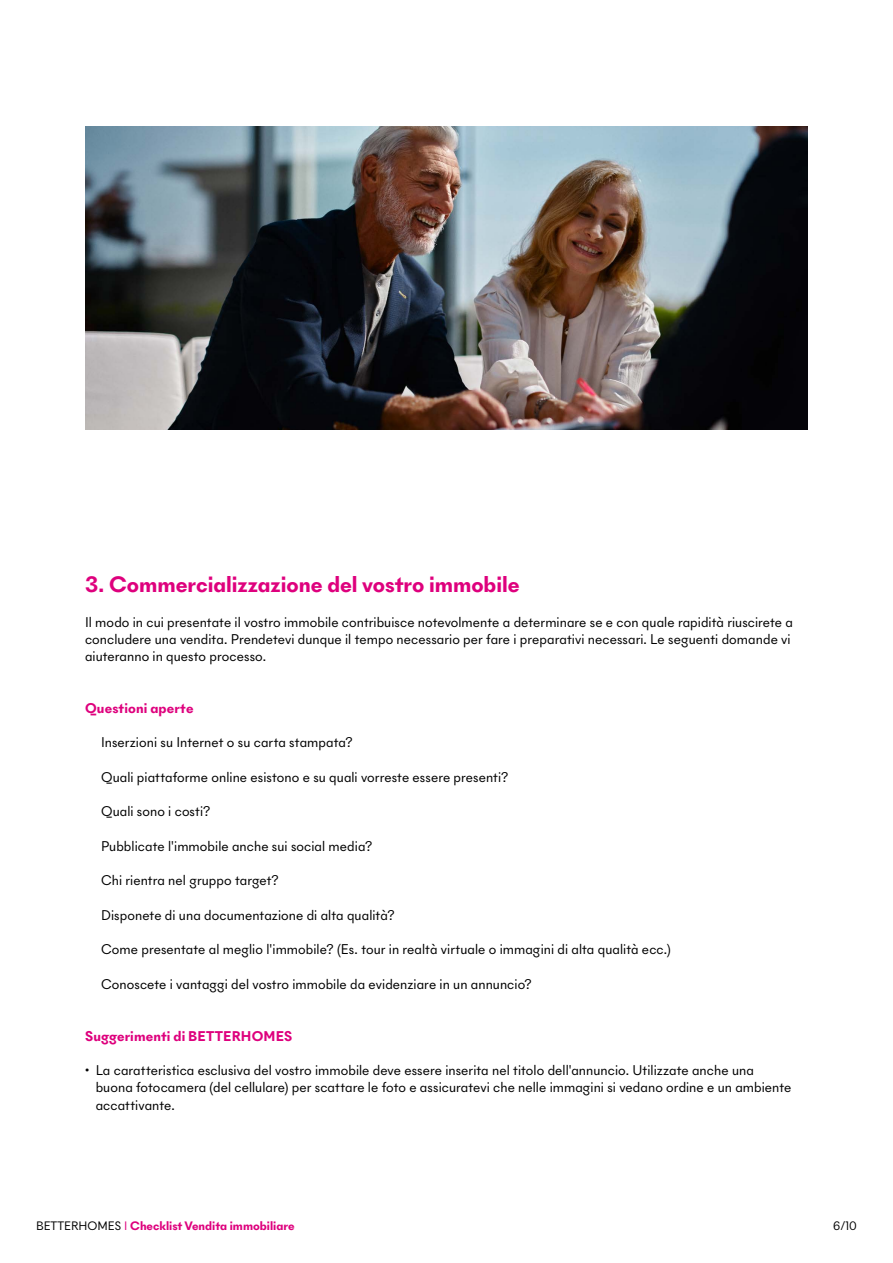
<style>
.page{position:relative;width:893px;height:1263px;background:#fff}
.page>*{position:absolute;margin:0;border:0;box-sizing:border-box;transform-origin:0 0}
.t1{font:700 22.5px "New Panam Skyline";color:#de007d}
.t2{font:14.25px/17.2px "New Panam Skyline";letter-spacing:.005em;color:#000}
.t3{font:700 14.25px "New Panam Skyline";letter-spacing:.01em;color:#de007d}
.t4{font:700 12.3px "New Panam Skyline";color:#de007d}
.t5{font:12.3px "New Panam Skyline";color:#000}
.s1{font-weight:400;color:#000}
.s2{font-weight:400}
</style>
<div class="page">
<img style="left:85px;top:126px;width:723px;height:304px">
<h1 class="t1" style="left:85px;top:570px;width:436px">3. Commercializzazione del vostro immobile</h1>
<p class="t2" style="left:85px;top:613px;width:709px">Il modo in cui presentate il vostro immobile contribuisce notevolmente a determinare se e con quale rapidità riuscirete a concludere una vendita. Prendetevi dunque il tempo necessario per fare i preparativi necessari. Le seguenti domande vi aiuteranno in questo processo.</p>
<p class="t3" style="left:85px;top:699px;width:110px">Questioni aperte</p>
<p class="t2" style="left:101px;top:734px;width:253px">Inserzioni su Internet o su carta stampata?</p>
<p class="t2" style="left:101px;top:768px;width:409px">Quali piattaforme online esistono e su quali vorreste essere presenti?</p>
<p class="t2" style="left:101px;top:803px;width:111px">Quali sono i costi?</p>
<p class="t2" style="left:101px;top:837px;width:273px">Pubblicate l'immobile anche sui social media?</p>
<p class="t2" style="left:101px;top:872px;width:179px">Chi rientra nel gruppo target?</p>
<p class="t2" style="left:101px;top:906px;width:295px">Disponete di una documentazione di alta qualità?</p>
<p class="t2" style="left:101px;top:941px;width:571px">Come presentate al meglio l'immobile? (Es. tour in realtà virtuale o immagini di alta qualità ecc.)</p>
<p class="t2" style="left:101px;top:975px;width:432px">Conoscete i vantaggi del vostro immobile da evidenziare in un annuncio?</p>
<p class="t3" style="left:85px;top:1026px;width:209px">Suggerimenti di BETTERHOMES</p>
<p class="t2" style="left:96px;top:1061px;width:697px;text-indent:-11px"><sup>•</sup> La caratteristica esclusiva del vostro immobile deve essere inserita nel titolo dell'annuncio. Utilizzate anche una buona fotocamera (del cellulare) per scattare le foto e assicuratevi che nelle immagini si vedano ordine e un ambiente accattivante.</p>
<p class="t4" style="left:36px;top:1218px;width:260px"><span class="s1">BETTERHOMES</span> <span class="s2">I</span> Checklist Vendita immobiliare</p>
<p class="t5" style="left:833px;top:1218px;width:25px">6/10</p>
</div>
